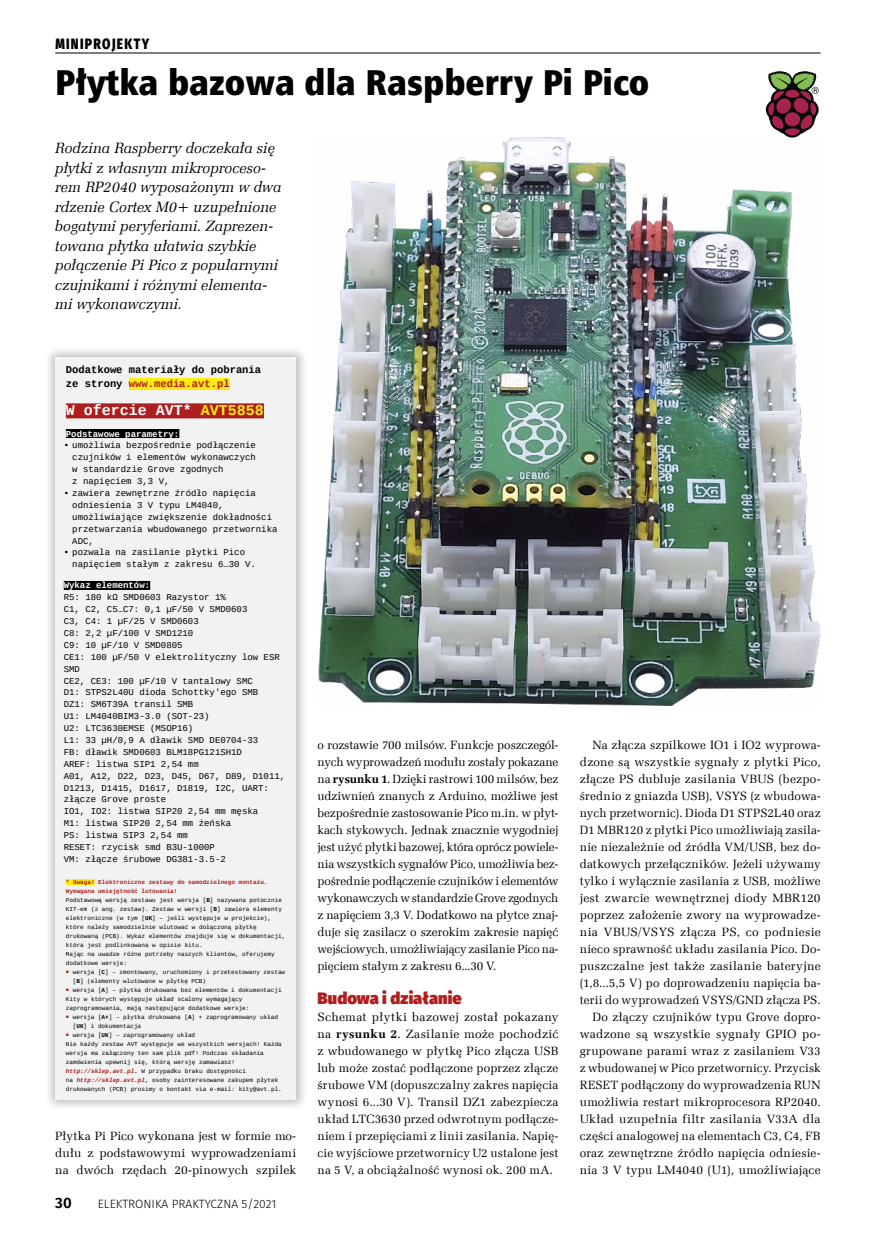
<style>
.page{position:relative;width:893px;height:1234px;background:#fff}
.page>*{position:absolute;margin:0;border:0;box-sizing:border-box;transform-origin:0 0}
.t1{font:36px "Humnst 777 X Blk Cn EU";color:#000}
.t2{font:900 16.5px "Fira Sans";letter-spacing:.005em;color:#af1e1f}
.t3{font:italic 15px/19.5px "Zapf Ellipt EU";color:#000}
.t4{font:700 15px "Liberation Mono";color:#fff}
.t5{font:800 15px "Fira Sans";letter-spacing:.11em;color:#000;scale:.8 1}
.t6{font:600 15px "Fira Sans";color:#000}
.t7{font:12px/17px "Zapf Ellipt EU";letter-spacing:.015em;color:#000;text-align:justify}
.t8{font:300 12px "Fira Sans";color:#000}
.t9{font:700 10.5px/14.4px "Liberation Mono";color:#000}
.t10{font:9px/11.9px "Liberation Mono";color:#000}
.t11{font:700 9px "Liberation Mono";color:#fff}
.t12{font:6px/9px "Liberation Mono";color:#000}
.s1{color:#af1e1f}
.s2{color:#ffec0e}
.s3{font-weight:700;color:#af1e1f}
.s4{font-weight:700}
.s5{font-weight:700;font-style:italic;color:#af1e1f}
</style>
<div class="page">
<hr style="left:55px;top:53px;width:766px;height:1px;background:#000">
<img style="left:318px;top:137px;width:503px;height:569px">
<svg style="left:766px;top:71px;width:53px;height:66px"></svg>
<div style="left:44px;top:346px;width:264px;height:765px;background:#000;opacity:.25"></div>
<div style="left:55px;top:357px;width:241px;height:742px;background:#f2f2f2"></div>
<div style="left:129px;top:378px;width:101px;height:12px;background:#ffec0e"></div>
<div style="left:66px;top:403px;width:135px;height:15px;background:#af1e1f"></div>
<div style="left:201px;top:403px;width:63px;height:15px;background:#af1e1f"></div>
<div style="left:66px;top:429px;width:113px;height:9px;background:#000"></div>
<div style="left:64px;top:581px;width:86px;height:9px;background:#000"></div>
<svg style="left:66px;top:879px;width:29px;height:5px"></svg>
<p class="t5" style="left:55px;top:30px;width:119px">MINIPROJEKTY</p>
<h1 class="t1" style="left:55px;top:59px;width:596px">Płytka bazowa dla Raspberry Pi Pico</h1>
<p class="t3" style="left:55px;top:138px;width:228px">Rodzina Raspberry doczekała się płytki z własnym mikroproceso&shy;rem RP2040 wyposażonym w dwa rdzenie Cortex M0+ uzupełnione bogatymi peryferiami. Zaprezen&shy;towana płytka ułatwia szybkie połączenie Pi Pico z popularnymi czujnikami i różnymi elementa&shy;mi wykonawczymi.</p>
<p class="t9" style="left:66px;top:362px;width:197px">Dodatkowe materiały do pobrania ze strony <span class="s1">www.media.avt.pl</span></p>
<p class="t4" style="left:66px;top:400px;width:200px">W ofercie AVT* <span class="s2">AVT5858</span></p>
<p class="t11" style="left:66px;top:427px;width:115px">Podstawowe parametry:</p>
<p class="t10" style="left:72px;top:439px;width:185px;text-indent:-9px">• umożliwia bezpośrednie podłączenie czujników i elementów wykonawczych w standardzie Grove zgodnych<br>z napięciem 3,3 V,</p>
<p class="t10" style="left:72px;top:487px;width:207px;text-indent:-9px">• zawiera zewnętrzne źródło napięcia odniesienia 3 V typu LM4040, umożliwiające zwiększenie dokładności przetwarzania wbudowanego przetwornika<br>ADC,</p>
<p class="t10" style="left:72px;top:546px;width:185px;text-indent:-9px">• pozwala na zasilanie płytki Pico napięciem stałym z zakresu 6…30 V.</p>
<p class="t11" style="left:64px;top:579px;width:88px">Wykaz elementów:</p>
<p class="t10" style="left:64px;top:591px;width:223px">R5: 180 kΩ SMD0603 Razystor 1%<br>C1, C2, C5…C7: 0,1 µF/50 V SMD0603<br>C3, C4: 1 µF/25 V SMD0603<br>C8: 2,2 µF/100 V SMD1210<br>C9: 10 µF/10 V SMD0805<br>CE1: 100 µF/50 V elektrolityczny low ESR<br>SMD<br>CE2, CE3: 100 µF/10 V tantalowy SMC<br>D1: STPS2L40U dioda Schottky'ego SMB<br>DZ1: SM6T39A transil SMB<br>U1: LM4040BIM3-3.0 (SOT-23)<br>U2: LTC3630EMSE (MSOP16)<br>L1: 33 µH/0,9 A dławik SMD DE0704-33<br>FB: dławik SMD0603 BLM18PG121SH1D<br>AREF: listwa SIP1 2,54 mm<br>A01, A12, D22, D23, D45, D67, D89, D1011,<br>D1213, D1415, D1617, D1819, I2C, UART: złącze Grove proste<br>IO1, IO2: listwa SIP20 2,54 mm męska<br>M1: listwa SIP20 2,54 mm żeńska<br>PS: listwa SIP3 2,54 mm<br>RESET: rzycisk smd B3U-1000P<br>VM: złącze śrubowe DG381-3.5-2</p>
<p class="t12" style="left:66px;top:876px;width:221px"><span class="s3">* Uwaga! Elektroniczne zestawy do samodzielnego montażu.<br>Wymagana umiejętność lutowania!<br></span>Podstawową wersją zestawu jest wersja [<span class="s4">B</span>] nazywana potocznie KIT-em (z ang. zestaw). Zestaw w wersji [<span class="s4">B</span>] zawiera elementy elektroniczne (w tym [<span class="s4">UK</span>] – jeśli występuje w projekcie), które należy samodzielnie wlutować w dołączoną płytkę drukowaną (PCB). Wykaz elementów znajduje się w dokumentacji, która jest podlinkowana w opisie kitu.<br>Mając na uwadze różne potrzeby naszych klientów, oferujemy dodatkowe wersje:</p>
<p class="t12" style="left:73px;top:967px;width:214px;text-indent:-7px"><span class="s1">○</span> wersja [<span class="s4">C</span>] – zmontowany, uruchomiony i przetestowany zestaw [<span class="s4">B</span>] (elementy wlutowane w płytkę PCB)</p>
<p class="t12" style="left:66px;top:985px;width:217px"><span class="s1">○</span> wersja [<span class="s4">A</span>] – płytka drukowana bez elementów i dokumentacji<br>Kity w których występuje układ scalony wymagający zaprogramowania, mają następujące dodatkowe wersje:</p>
<p class="t12" style="left:73px;top:1012px;width:207px;text-indent:-7px"><span class="s1">○</span> wersja [<span class="s4">A+</span>] – płytka drukowana [<span class="s4">A</span>] + zaprogramowany układ [<span class="s4">UK</span>] i dokumentacja</p>
<p class="t12" style="left:66px;top:1030px;width:218px"><span class="s1">○</span> wersja [<span class="s4">UK</span>] – zaprogramowany układ<br>Nie każdy zestaw AVT występuje we wszystkich wersjach! Każda wersja ma załączony ten sam plik pdf! Podczas składania zamówienia upewnij się, którą wersję zamawiasz! <span class="s5">http://sklep.avt.pl</span><span class="s4">.</span> W przypadku braku dostępności<br>na <span class="s5">http://sklep.avt.pl</span>, osoby zainteresowane zakupem płytek drukowanych (PCB) prosimy o kontakt via e-mail: kity@avt.pl.</p>
<p class="t7" style="left:55px;top:1127px;width:242px">Płytka Pi Pico wykonana jest w formie mo&shy;dułu z podstawowymi wyprowadzeniami na dwóch rzędach 20-pinowych szpilek</p>
<p class="t6" style="left:55px;top:1190px;width:18px">30</p>
<p class="t8" style="left:98px;top:1195px;width:180px">ELEKTRONIKA PRAKTYCZNA 5/2021</p>
<p class="t7" style="left:317px;top:736px;width:242px">o rozstawie 700 milsów. Funkcje poszczegól&shy;nych wyprowadzeń modułu zostały pokazane na <span class="s4">rysunku 1</span>. Dzięki rastrowi 100 milsów, bez udziwnień znanych z Arduino, możliwe jest bezpośrednie zastosowanie Pico m.in. w płyt&shy;kach stykowych. Jednak znacznie wygodniej jest użyć płytki bazowej, która oprócz powiele&shy;nia wszystkich sygnałów Pico, umożliwia bez&shy;pośrednie podłączenie czujników i elementów wykonawczych w standardzie Grove zgodnych z napięciem 3,3 V. Dodatkowo na płytce znaj&shy;duje się zasilacz o szerokim zakresie napięć wejściowych, umożliwiający zasilanie Pico na&shy;pięciem stałym z zakresu 6...30 V.</p>
<h2 class="t2" style="left:317px;top:982px;width:146px">Budowa i działanie</h2>
<p class="t7" style="left:317px;top:1008px;width:242px">Schemat płytki bazowej został pokazany na <span class="s4">rysunku 2</span>. Zasilanie może pochodzić z wbudowanego w płytkę Pico złącza USB lub może zostać podłączone poprzez złącze śrubowe VM (dopuszczalny zakres napięcia wynosi 6...30 V). Transil DZ1 zabezpiecza układ LTC3630 przed odwrotnym podłącze&shy;niem i przepięciami z linii zasilania. Napię&shy;cie wyjściowe przetwornicy U2 ustalone jest na 5 V, a obciążalność wynosi ok. 200 mA.</p>
<p class="t7" style="left:580px;top:736px;width:242px;text-align:right">Na złącza szpilkowe IO1 i IO2 wyprowa&shy;dzone są wszystkie sygnały z płytki Pico, złącze PS dubluje zasilania VBUS (bezpo&shy;średnio z gniazda USB), VSYS (z wbudowa&shy;nych przetwornic). Dioda D1 STPS2L40 oraz D1 MBR120 z płytki Pico umożliwiają zasila&shy;nie niezależnie od źródła VM/USB, bez do&shy;datkowych przełączników. Jeżeli używamy tylko i wyłącznie zasilania z USB, możliwe jest zwarcie wewnętrznej diody MBR120 poprzez założenie zwory na wyprowadze&shy;nia VBUS/VSYS złącza PS, co podniesie nieco sprawność układu zasilania Pico. Do&shy;puszczalne jest także zasilanie bateryjne (1,8...5,5 V) po doprowadzeniu napięcia ba&shy;terii do wyprowadzeń VSYS/GND złącza PS.<br>Do złączy czujników typu Grove dopro&shy;wadzone są wszystkie sygnały GPIO po&shy;grupowane parami wraz z zasilaniem V33 z wbudowanej w Pico przetwornicy. Przycisk RESET podłączony do wyprowadzenia RUN umożliwia restart mikroprocesora RP2040.<br>Układ uzupełnia filtr zasilania V33A dla części analogowej na elementach C3, C4, FB oraz zewnętrzne źródło napięcia odniesie&shy;nia 3 V typu LM4040 (U1), umożliwiające</p>
</div>
